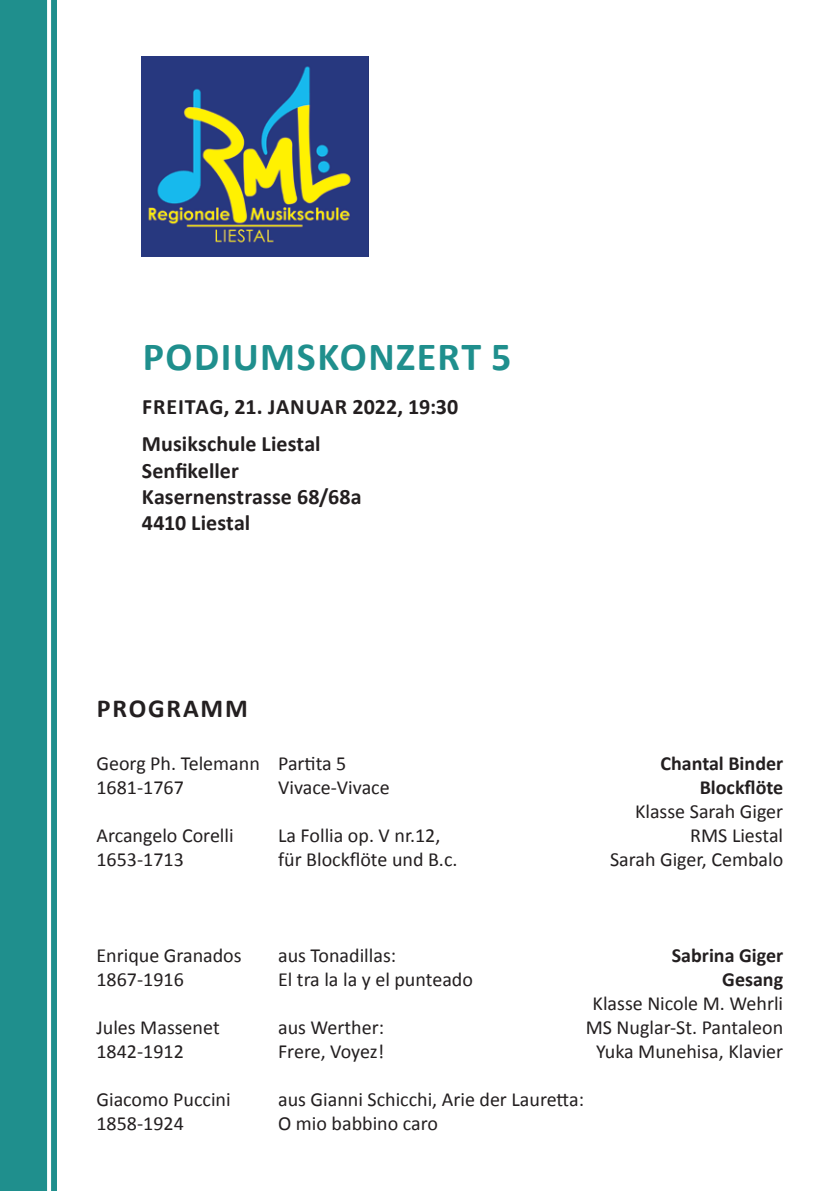
<style>
.page{position:relative;width:840px;height:1191px;background:#fff}
.page>*{position:absolute;margin:0;border:0;box-sizing:border-box;transform-origin:0 0}
.t1{font:700 40px "Calibri";letter-spacing:.035em;color:#1f8f8d}
.t2{font:700 26px "Calibri";letter-spacing:.07em;color:#231f20}
.t3{font:700 22px/26.4px "Calibri";letter-spacing:.005em;color:#231f20}
.t4{font:20px "Calibri";color:#231f20}
.t5{font:700 20px "Calibri";color:#231f20}
</style>
<div class="page">
<div style="left:0;top:0;width:57px;height:1191px;background:#1f8f8d"></div>
<svg style="left:47px;top:0;width:4px;height:1191px;background:#fbfdfc"></svg>
<img style="left:142px;top:57px;width:227px;height:200px">
<h1 class="t1" style="left:143px;top:331px;width:370px">PODIUMSKONZERT 5</h1>
<p class="t3" style="left:142px;top:387px;width:318px;line-height:37.8px">FREITAG, 21. JANUAR 2022, 19:30<br>Musikschule Liestal</p>
<p class="t3" style="left:142px;top:457px;width:221px">Senfikeller<br>Kasernenstrasse 68/68a<br>4410 Liestal</p>
<h2 class="t2" style="left:97px;top:692px;width:152px">PROGRAMM</h2>
<p class="t4" style="left:96px;top:750px;width:251px">Georg Ph. Telemann Partita 5</p>
<p class="t5" style="left:660px;top:750px;width:124px">Chantal Binder</p>
<p class="t4" style="left:96px;top:774px;width:89px">1681-1767</p>
<p class="t4" style="left:278px;top:774px;width:113px">Vivace-Vivace</p>
<p class="t5" style="left:699px;top:774px;width:85px">Blockflöte</p>
<p class="t4" style="left:634px;top:798px;width:150px">Klasse Sarah Giger</p>
<p class="t4" style="left:96px;top:822px;width:139px">Arcangelo Corelli</p>
<p class="t4" style="left:278px;top:822px;width:164px">La Follia op. V nr.12,</p>
<p class="t4" style="left:690px;top:822px;width:94px">RMS Liestal</p>
<p class="t4" style="left:96px;top:846px;width:89px">1653-1713</p>
<p class="t4" style="left:278px;top:846px;width:181px">für Blockflöte und B.c.</p>
<p class="t4" style="left:609px;top:846px;width:174px">Sarah Giger, Cembalo</p>
<p class="t4" style="left:96px;top:942px;width:147px">Enrique Granados</p>
<p class="t4" style="left:278px;top:942px;width:120px">aus Tonadillas:</p>
<p class="t5" style="left:671px;top:942px;width:113px">Sabrina Giger</p>
<p class="t4" style="left:96px;top:966px;width:89px">1867-1916</p>
<p class="t4" style="left:278px;top:966px;width:196px">El tra la la y el punteado</p>
<p class="t5" style="left:721px;top:966px;width:62px">Gesang</p>
<p class="t4" style="left:592px;top:990px;width:192px">Klasse Nicole M. Wehrli</p>
<p class="t4" style="left:96px;top:1014px;width:125px">Jules Massenet</p>
<p class="t4" style="left:278px;top:1014px;width:107px">aus Werther:</p>
<p class="t4" style="left:585px;top:1014px;width:199px">MS Nuglar-St. Pantaleon</p>
<p class="t4" style="left:96px;top:1038px;width:89px">1842-1912</p>
<p class="t4" style="left:278px;top:1038px;width:107px">Frere, Voyez!</p>
<p class="t4" style="left:595px;top:1038px;width:189px">Yuka Munehisa, Klavier</p>
<p class="t4" style="left:96px;top:1086px;width:136px">Giacomo Puccini</p>
<p class="t4" style="left:278px;top:1086px;width:307px">aus Gianni Schicchi, Arie der Lauretta:</p>
<p class="t4" style="left:96px;top:1110px;width:89px">1858-1924</p>
<p class="t4" style="left:278px;top:1110px;width:161px">O mio babbino caro</p>
</div>
